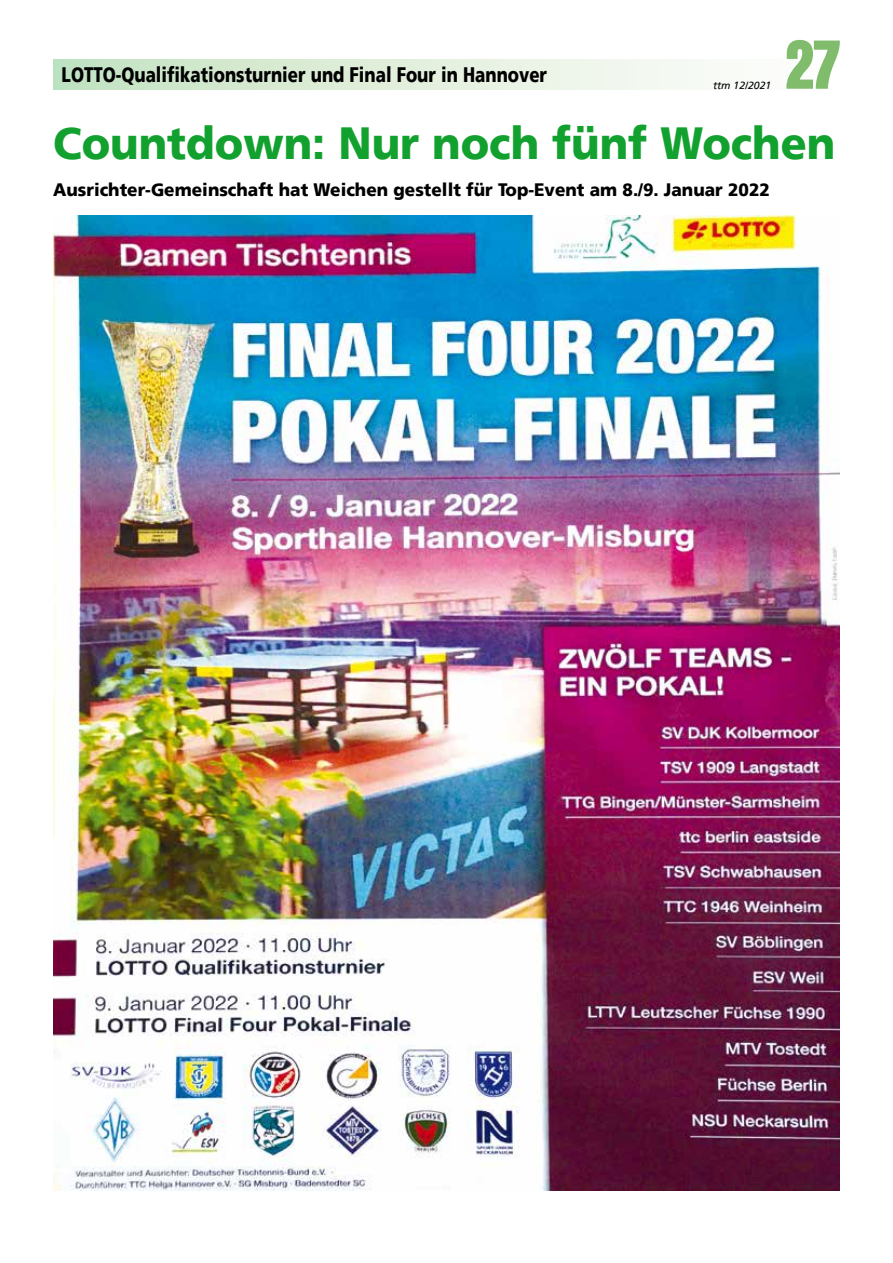
<style>
.page{position:relative;width:893px;height:1263px;background:#fff}
.page>*{position:absolute;margin:0;border:0;box-sizing:border-box;transform-origin:0 0}
.t1{font:700 condensed 72px "Aurora BT";color:#80bc6c}
.t2{font:900 45px "Frutiger";color:#12a12e;scale:.95 1}
.t3{font:900 21px "Frutiger";color:#000;scale:.8 1}
.t4{font:900 18px "Frutiger";color:#000;scale:.95 1}
.t5{font:italic 10.5px "Frutiger";color:#000}
</style>
<div class="page">
<div style="left:53px;top:60px;width:787px;height:29px;background:linear-gradient(to right,#c4e2c0,#fff)"></div>
<img style="left:53px;top:215px;width:787px;height:975px">
<h1 class="t1" style="left:786px;top:23px;width:55px">27</h1>
<h2 class="t2" style="left:53px;top:116px;width:825px">Countdown: Nur noch fünf Wochen</h2>
<p class="t4" style="left:53px;top:179px;width:756px">Ausrichter-Gemeinschaft hat Weichen gestellt für Top-Event am 8./9. Januar 2022</p>
<p class="t3" style="left:62px;top:62px;width:608px">LOTTO-Qualifikationsturnier und Final Four in Hannover</p>
<p class="t5" style="left:713px;top:79px;width:60px">ttm 12/2021</p>
</div>
